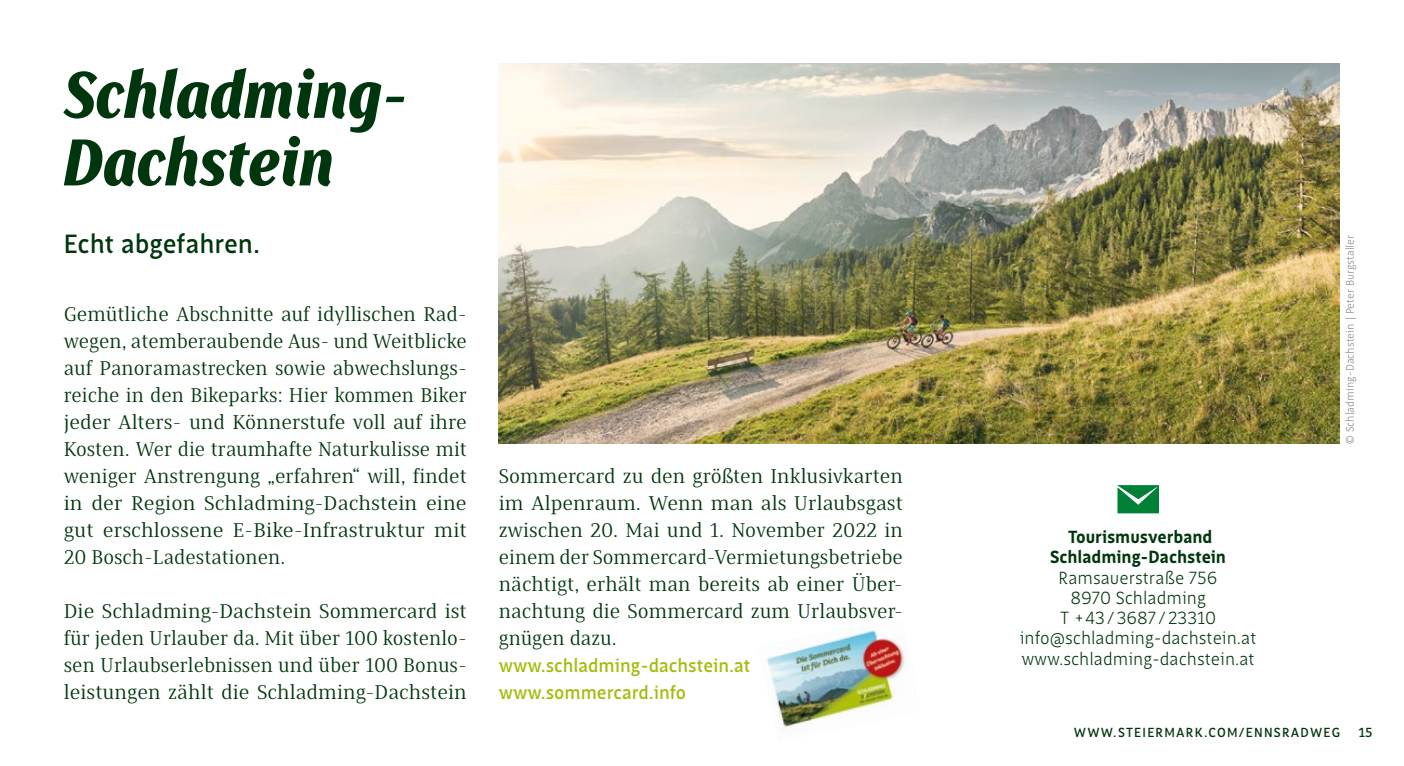
<style>
.page{position:relative;width:1404px;height:766px;background:#fff}
.page>*{position:absolute;margin:0;border:0;box-sizing:border-box;transform-origin:0 0}
.t1{font:italic 900 67.5px/67.5px "Saya Semi Sans FY";color:#00360d}
.t2{font:500 27px "Saya FY";color:#00360d}
.t3{font:20.25px/27px "Saya Serif FY";color:#00360d;text-align:justify}
.t4{font:500 19.12px/27px "Saya FY";color:#a2bc09}
.t5{font:300 18px/20.2px "Saya FY";color:#00360d;text-align:center}
.t6{font:700 18px/20.2px "Saya FY";color:#00360d;text-align:center}
.t7{font:500 13.5px "Saya FY";letter-spacing:.09em;color:#00360d}
.t8{font:300 11.25px "Saya FY";color:#878786}
</style>
<div class="page">
<img style="left:498px;top:64px;width:840px;height:379px">
<img style="left:766px;top:629px;width:139px;height:100px">
<svg style="left:1117px;top:485px;width:41px;height:28px"></svg>
<h1 class="t1" style="left:64px;top:59px;width:347px">Schladming-<br>Dachstein</h1>
<h2 class="t2" style="left:64px;top:227px;width:198px">Echt abgefahren.</h2>
<p class="t3" style="left:64px;top:300px;width:404px">Gemütliche Abschnitte auf idyllischen Rad&shy;wegen, atemberaubende Aus- und Weitblicke auf Panoramastrecken sowie abwechslungs&shy;reiche in den Bikeparks: Hier kommen Biker jeder Alters- und Könnerstufe voll auf ihre Kosten. Wer die traumhafte Naturkulisse mit weniger Anstrengung „erfahren“ will, findet in der Region Schladming-Dachstein eine gut erschlossene E-Bike-Infrastruktur mit 20 Bosch-Ladestationen.</p>
<p class="t3" style="left:64px;top:597px;width:404px">Die Schladming-Dachstein Sommercard ist für jeden Urlauber da. Mit über 100 kostenlo&shy;sen Urlaubserlebnissen und über 100 Bonus&shy;leistungen zählt die Schladming-Dachstein</p>
<p class="t3" style="left:498px;top:462px;width:405px">Sommercard zu den größten Inklusivkarten im Alpenraum. Wenn man als Urlaubsgast zwischen 20. Mai und 1. November 2022 in einem der Sommercard-Vermietungsbetriebe nächtigt, erhält man bereits ab einer Über&shy;nachtung die Sommercard zum Urlaubsver&shy;gnügen dazu.</p>
<p class="t4" style="left:498px;top:651px;width:253px">www.schladming-dachstein.at www.sommercard.info</p>
<p class="t6" style="left:1049px;top:526px;width:178px">Tourismusverband<br>Schladming-Dachstein</p>
<p class="t5" style="left:1019px;top:567px;width:238px">Ramsauerstraße 756<br>8970 Schladming<br>T +43/3687 /23310 info@schladming-dachstein.at www.schladming-dachstein.at</p>
<p class="t8" style="left:1342px;top:443px;width:210px;rotate:-90deg">© Schladming-Dachstein | Peter Burgstaller</p>
<p class="t7" style="left:1073px;top:723px;width:268px">WWW.STEIERMARK.COM/ENNSRADWEG</p>
<p class="t7" style="left:1358px;top:724px;width:15px">15</p>
</div>
